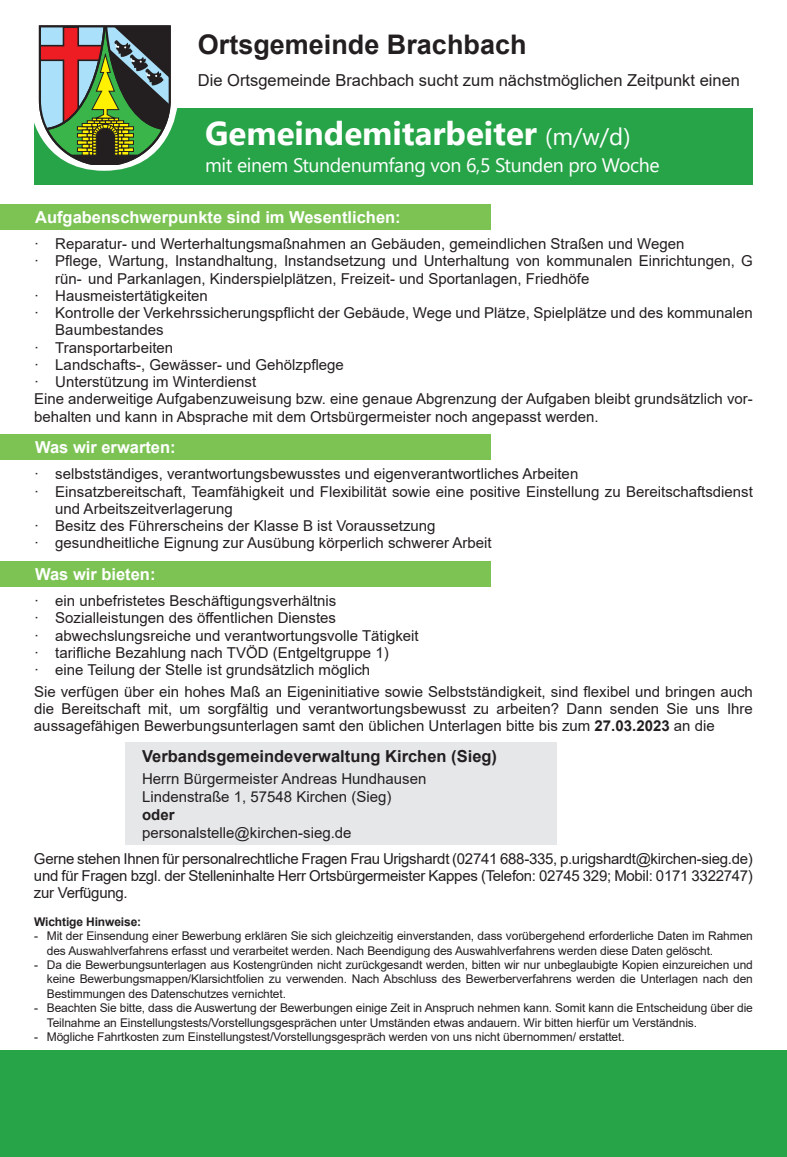
<style>
.page{position:relative;width:787px;height:1157px;background:#fff}
.page>*{position:absolute;margin:0;border:0;box-sizing:border-box;transform-origin:0 0}
.t1{font:700 33px "Segoe UI";color:#fff}
.t2{font:700 27px "Arial";color:#231f20}
.t3{font:19.5px "Segoe UI";letter-spacing:-.02em;color:#fff}
.t4{font:700 16.5px "Arial";color:#fff}
.t5{font:16.5px "Arial";color:#231f20}
.t6{font:700 16.5px "Arial";color:#231f20}
.t7{font:15px/17.2px "Arial";color:#231f20}
.t8{font:700 15px "Arial";color:#231f20}
.t9{font:12px/14.4px "Arial";letter-spacing:-.01em;color:#231f20}
.t10{font:700 12px "Arial";letter-spacing:-.01em;color:#231f20}
.s1{font-weight:400;font-size:24px}
.s2{font-weight:700}
</style>
<div class="page">
<div style="left:34px;top:108px;width:719px;height:77px;background:#27a448"></div>
<div style="left:0;top:1050px;width:787px;height:107px;background:#27a448"></div>
<svg style="left:34px;top:25px;width:143px;height:146px;background:#738465"></svg>
<div style="left:0;top:204px;width:490px;height:26px;background:#7cc354"></div>
<div style="left:0;top:434px;width:490px;height:26px;background:#7cc354"></div>
<div style="left:0;top:561px;width:490px;height:26px;background:#7cc354"></div>
<div style="left:125px;top:742px;width:432px;height:102px;background:#e6e7e9"></div>
<h2 class="t2" style="left:198px;top:25px;width:330px">Ortsgemeinde Brachbach</h2>
<p class="t5" style="left:198px;top:69px;width:543px">Die Ortsgemeinde Brachbach sucht zum nächstmöglichen Zeitpunkt einen</p>
<h1 class="t1" style="left:205px;top:107px;width:427px">Gemeindemitarbeiter <span class="s1">(m/w/d)</span></h1>
<h3 class="t3" style="left:205px;top:150px;width:456px">mit einem Stundenumfang von 6,5 Stunden pro Woche</h3>
<p class="t4" style="left:35px;top:205px;width:367px">Aufgabenschwerpunkte sind im Wesentlichen:</p>
<p class="t7" style="left:34px;top:235px;width:652px">· Reparatur- und Werterhaltungsmaßnahmen an Gebäuden, gemeindlichen Straßen und Wegen</p>
<p class="t7" style="left:34px;top:252px;width:720px">· Pflege, Wartung, Instandhaltung, Instandsetzung und Unterhaltung von kommunalen Einrichtungen, G</p>
<p class="t7" style="left:55px;top:270px;width:535px">rün- und Parkanlagen, Kinderspielplätzen, Freizeit- und Sportanlagen, Friedhöfe</p>
<p class="t7" style="left:34px;top:287px;width:175px">· Hausmeistertätigkeiten</p>
<p class="t7" style="left:34px;top:304px;width:720px">· Kontrolle der Verkehrssicherungspflicht der Gebäude, Wege und Plätze, Spielplätze und des kommunalen</p>
<p class="t7" style="left:55px;top:321px;width:110px">Baumbestandes</p>
<p class="t7" style="left:34px;top:339px;width:141px">· Transportarbeiten</p>
<p class="t7" style="left:34px;top:356px;width:311px">· Landschafts-, Gewässer- und Gehölzpflege</p>
<p class="t7" style="left:34px;top:373px;width:224px">· Unterstützung im Winterdienst</p>
<p class="t7" style="left:34px;top:390px;width:720px">Eine anderweitige Aufgabenzuweisung bzw. eine genaue Abgrenzung der Aufgaben bleibt grundsätzlich vor-</p>
<p class="t7" style="left:34px;top:408px;width:566px">behalten und kann in Absprache mit dem Ortsbürgermeister noch angepasst werden.</p>
<p class="t4" style="left:35px;top:436px;width:142px">Was wir erwarten:</p>
<p class="t7" style="left:34px;top:465px;width:546px">· selbstständiges, verantwortungsbewusstes und eigenverantwortliches Arbeiten</p>
<p class="t7" style="left:34px;top:483px;width:720px">· Einsatzbereitschaft, Teamfähigkeit und Flexibilität sowie eine positive Einstellung zu Bereitschaftsdienst</p>
<p class="t7" style="left:55px;top:500px;width:179px">und Arbeitszeitverlagerung</p>
<p class="t7" style="left:34px;top:517px;width:403px">· Besitz des Führerscheins der Klasse B ist Voraussetzung</p>
<p class="t7" style="left:34px;top:534px;width:459px">· gesundheitliche Eignung zur Ausübung körperlich schwerer Arbeit</p>
<p class="t4" style="left:35px;top:562px;width:122px">Was wir bieten:</p>
<p class="t7" style="left:34px;top:592px;width:386px">· ein unbefristetes Beschäftigungsverhältnis<br>· Sozialleistungen des öffentlichen Dienstes<br>· abwechslungsreiche und verantwortungsvolle Tätigkeit · tarifliche Bezahlung nach TVÖD (Entgeltgruppe 1)<br>· eine Teilung der Stelle ist grundsätzlich möglich</p>
<p class="t7" style="left:34px;top:682px;width:720px;text-align:justify">Sie verfügen über ein hohes Maß an Eigeninitiative sowie Selbstständigkeit, sind flexibel und bringen auch die Bereitschaft mit, um sorgfältig und verantwortungsbewusst zu arbeiten? Dann senden Sie uns Ihre aussagefähigen Bewerbungsunterlagen samt den üblichen Unterlagen bitte bis zum <span class="s2">27.03.2023</span> an die</p>
<p class="t6" style="left:142px;top:744px;width:356px">Verbandsgemeindeverwaltung Kirchen (Sieg)</p>
<p class="t7" style="left:142px;top:770px;width:286px;line-height:18px">Herrn Bürgermeister Andreas Hundhausen<br>Lindenstraße 1, 57548 Kirchen (Sieg)</p>
<p class="t8" style="left:142px;top:804px;width:34px">oder</p>
<p class="t7" style="left:142px;top:824px;width:211px">personalstelle@kirchen-sieg.de</p>
<p class="t7" style="left:34px;top:849px;width:720px;text-align:justify">Gerne stehen Ihnen für personalrechtliche Fragen Frau Urigshardt (02741 688-335, p.urigshardt@kirchen-sieg.de) und für Fragen bzgl. der Stelleninhalte Herr Ortsbürgermeister Kappes (Telefon: 02745 329; Mobil: 0171 3322747) zur Verfügung.</p>
<p class="t10" style="left:34px;top:913px;width:109px">Wichtige Hinweise:</p>
<p class="t9" style="left:47px;top:928px;width:707px;text-indent:-13px">- Mit der Einsendung einer Bewerbung erklären Sie sich gleichzeitig einverstanden, dass vorübergehend erforderliche Daten im Rahmen des Auswahlverfahrens erfasst und verarbeitet werden. Nach Beendigung des Auswahlverfahrens werden diese Daten gelöscht.</p>
<p class="t9" style="left:47px;top:957px;width:707px;text-align:justify;text-indent:-13px">- Da die Bewerbungsunterlagen aus Kostengründen nicht zurückgesandt werden, bitten wir nur unbeglaubigte Kopien einzureichen und keine Bewerbungsmappen/Klarsichtfolien zu verwenden. Nach Abschluss des Bewerberverfahrens werden die Unterlagen nach den Bestimmungen des Datenschutzes vernichtet.</p>
<p class="t9" style="left:47px;top:1000px;width:707px;text-indent:-13px">- Beachten Sie bitte, dass die Auswertung der Bewerbungen einige Zeit in Anspruch nehmen kann. Somit kann die Entscheidung über die<br>Teilnahme an Einstellungstests/Vorstellungsgesprächen unter Umständen etwas andauern. Wir bitten hierfür um Verständnis.</p>
<p class="t9" style="left:34px;top:1029px;width:592px">- Mögliche Fahrtkosten zum Einstellungstest/Vorstellungsgespräch werden von uns nicht übernommen/ erstattet.</p>
</div>
